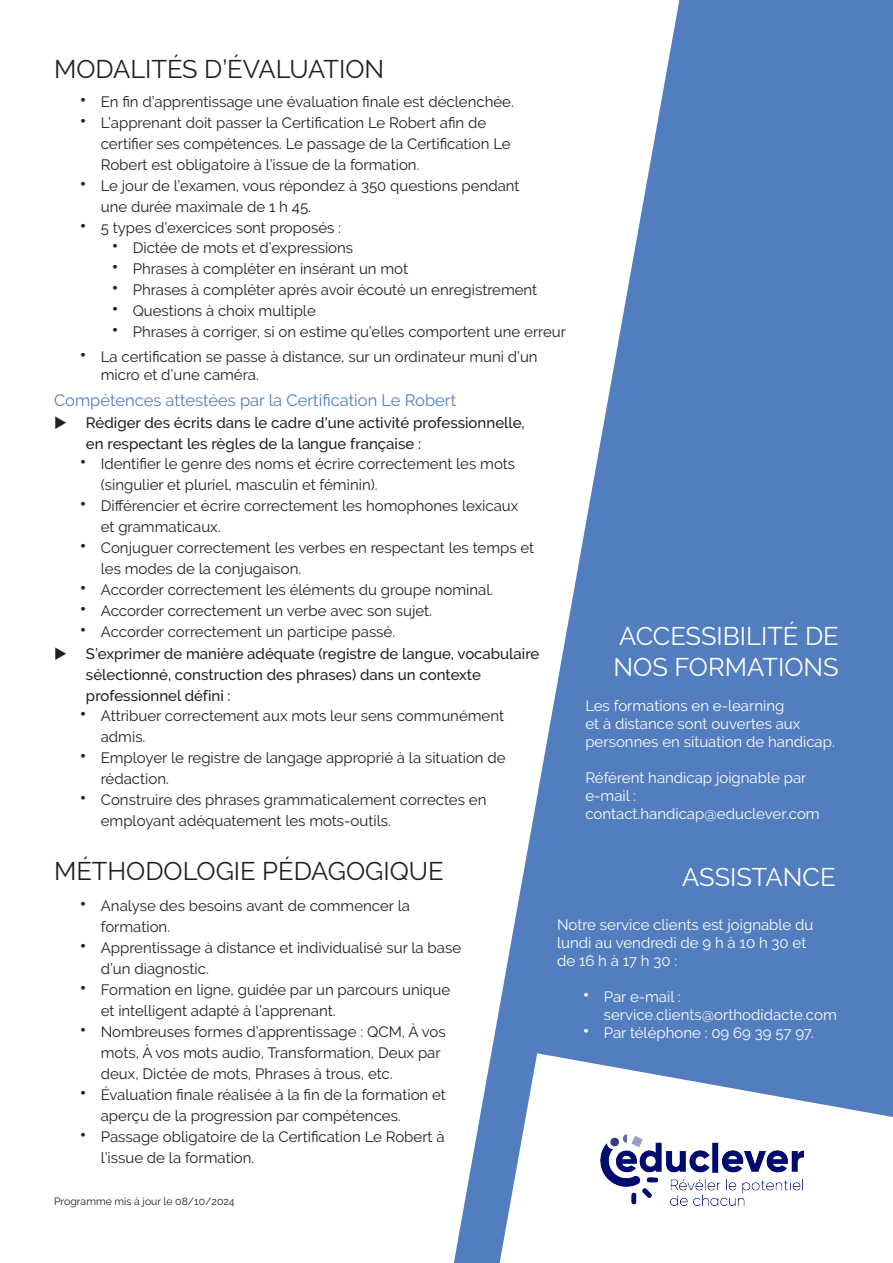
<style>
.page{position:relative;width:893px;height:1263px;background:#fff}
.page>*{position:absolute;margin:0;border:0;box-sizing:border-box;transform-origin:0 0}
.t1{font:25.5px "Raleway";color:#231f20}
.t2{font:25.5px/30.6px "Raleway";color:#fff}
.t3{font:16.5px "Raleway";color:#527dbf}
.t4{font:15px/21px "Raleway";color:#231f20}
.sous_paragraphe{font:15px/18px "Raleway";color:#fff}
.sous_paragraphe-2{font:500 15px/21px "Raleway";color:#231f20}
.sous_paragraphe-3{font:10.5px "Raleway";color:#231f20}
.s1{font-size:21px}
</style>
<div class="page">
<svg style="left:454px;top:0;width:439px;height:1263px;fill:#527dbf"></svg>
<svg style="left:500px;top:1053px;width:393px;height:210px"></svg>
<img style="left:601px;top:1134px;width:203px;height:71px">
<p class="t1" style="left:54px;top:54px;width:332px">MODALITÉS D’ÉVALUATION</p>
<p class="t4" style="left:80px;top:91px;width:436px"><span class="s1">•</span> En fin d’apprentissage une évaluation finale est déclenchée.</p>
<p class="t4" style="left:101px;top:112px;width:411px;text-indent:-21px"><span class="s1">•</span> L’apprenant doit passer la Certification Le Robert afin de certifier ses compétences. Le passage de la Certification Le<br>Robert est obligatoire à l’issue de la formation.</p>
<p class="t4" style="left:101px;top:175px;width:420px;text-indent:-21px"><span class="s1">•</span> Le jour de l’examen, vous répondez à 350 questions pendant une durée maximale de 1 h 45.</p>
<p class="t4" style="left:80px;top:217px;width:263px"><span class="s1">•</span> 5 types d’exercices sont proposés :</p>
<p class="t4" style="left:111px;top:237px;width:243px"><span class="s1">•</span> Dictée de mots et d’expressions</p>
<p class="t4" style="left:111px;top:258px;width:298px"><span class="s1">•</span> Phrases à compléter en insérant un mot</p>
<p class="t4" style="left:111px;top:279px;width:427px"><span class="s1">•</span> Phrases à compléter après avoir écouté un enregistrement</p>
<p class="t4" style="left:111px;top:300px;width:206px"><span class="s1">•</span> Questions à choix multiple</p>
<p class="t4" style="left:111px;top:321px;width:456px"><span class="s1">•</span> Phrases à corriger, si on estime qu’elles comportent une erreur</p>
<p class="t4" style="left:101px;top:347px;width:438px;line-height:18px;text-indent:-21px"><span class="s1">•</span> La certification se passe à distance, sur un ordinateur muni d’un micro et d’une caméra.</p>
<p class="t3" style="left:54px;top:391px;width:404px">Compétences attestées par la Certification Le Robert</p>
<p class="sous_paragraphe-2" style="left:86px;top:412px;width:440px;text-indent:-32px">◆ Rédiger des écrits dans le cadre d'une activité professionnelle, en respectant les règles de la langue française :</p>
<p class="t4" style="left:101px;top:453px;width:416px;text-indent:-21px"><span class="s1">•</span> Identifier le genre des noms et écrire correctement les mots (singulier et pluriel, masculin et féminin).</p>
<p class="t4" style="left:101px;top:495px;width:419px;text-indent:-21px"><span class="s1">•</span> Différencier et écrire correctement les homophones lexicaux et grammaticaux.</p>
<p class="t4" style="left:101px;top:537px;width:435px;text-indent:-21px"><span class="s1">•</span> Conjuguer correctement les verbes en respectant les temps et les modes de la conjugaison.</p>
<p class="t4" style="left:80px;top:579px;width:415px"><span class="s1">•</span> Accorder correctement les éléments du groupe nominal.</p>
<p class="t4" style="left:80px;top:600px;width:354px"><span class="s1">•</span> Accorder correctement un verbe avec son sujet.</p>
<p class="t4" style="left:80px;top:621px;width:317px"><span class="s1">•</span> Accorder correctement un participe passé.</p>
<p class="sous_paragraphe-2" style="left:86px;top:644px;width:455px;text-indent:-32px">◆ S’exprimer de manière adéquate (registre de langue, vocabulaire sélectionné, construction des phrases) dans un contexte professionnel défini :</p>
<p class="t4" style="left:101px;top:705px;width:405px;text-indent:-21px"><span class="s1">•</span> Attribuer correctement aux mots leur sens communément admis.</p>
<p class="t4" style="left:101px;top:747px;width:406px;text-indent:-21px"><span class="s1">•</span> Employer le registre de langage approprié à la situation de rédaction.</p>
<p class="t4" style="left:101px;top:789px;width:387px;text-indent:-21px"><span class="s1">•</span> Construire des phrases grammaticalement correctes en employant adéquatement les mots-outils.</p>
<p class="t1" style="left:54px;top:856px;width:391px">MÉTHODOLOGIE PÉDAGOGIQUE</p>
<p class="t4" style="left:101px;top:895px;width:311px;text-indent:-21px"><span class="s1">•</span> Analyse des besoins avant de commencer la formation.</p>
<p class="t4" style="left:101px;top:937px;width:362px;text-indent:-21px"><span class="s1">•</span> Apprentissage à distance et individualisé sur la base d’un diagnostic.</p>
<p class="t4" style="left:101px;top:979px;width:351px;text-indent:-21px"><span class="s1">•</span> Formation en ligne, guidée par un parcours unique et intelligent adapté à l’apprenant.</p>
<p class="t4" style="left:101px;top:1021px;width:346px;text-indent:-21px"><span class="s1">•</span> Nombreuses formes d’apprentissage : QCM, À vos mots, À vos mots audio, Transformation, Deux par deux, Dictée de mots, Phrases à trous, etc.</p>
<p class="t4" style="left:101px;top:1084px;width:347px;text-indent:-21px"><span class="s1">•</span> Évaluation finale réalisée à la fin de la formation et aperçu de la progression par compétences.</p>
<p class="t4" style="left:101px;top:1126px;width:345px;text-indent:-21px"><span class="s1">•</span> Passage obligatoire de la Certification Le Robert à l’issue de la formation.</p>
<p class="sous_paragraphe-3" style="left:54px;top:1195px;width:182px">Programme mis à jour le 08/10/2024</p>
<p class="t2" style="left:613px;top:621px;width:227px">ACCESSIBILITÉ DE<br>NOS FORMATIONS</p>
<p class="sous_paragraphe" style="left:585px;top:697px;width:251px">Les formations en e-learning<br>et à distance sont ouvertes aux personnes en situation de handicap.</p>
<p class="sous_paragraphe" style="left:585px;top:769px;width:236px">Référent handicap joignable par e-mail : contact.handicap@educlever.com</p>
<p class="t2" style="left:682px;top:862px;width:155px">ASSISTANCE</p>
<p class="sous_paragraphe" style="left:557px;top:916px;width:258px">Notre service clients est joignable du lundi au vendredi de 9 h à 10 h 30 et de 16 h à 17 h 30 :</p>
<p class="sous_paragraphe" style="left:604px;top:988px;width:234px;text-indent:-21px"><span class="s1">•</span> Par e-mail : service.clients@orthodidacte.com</p>
<p class="sous_paragraphe" style="left:583px;top:1024px;width:233px"><span class="s1">•</span> Par téléphone : 09 69 39 57 97.</p>
</div>
